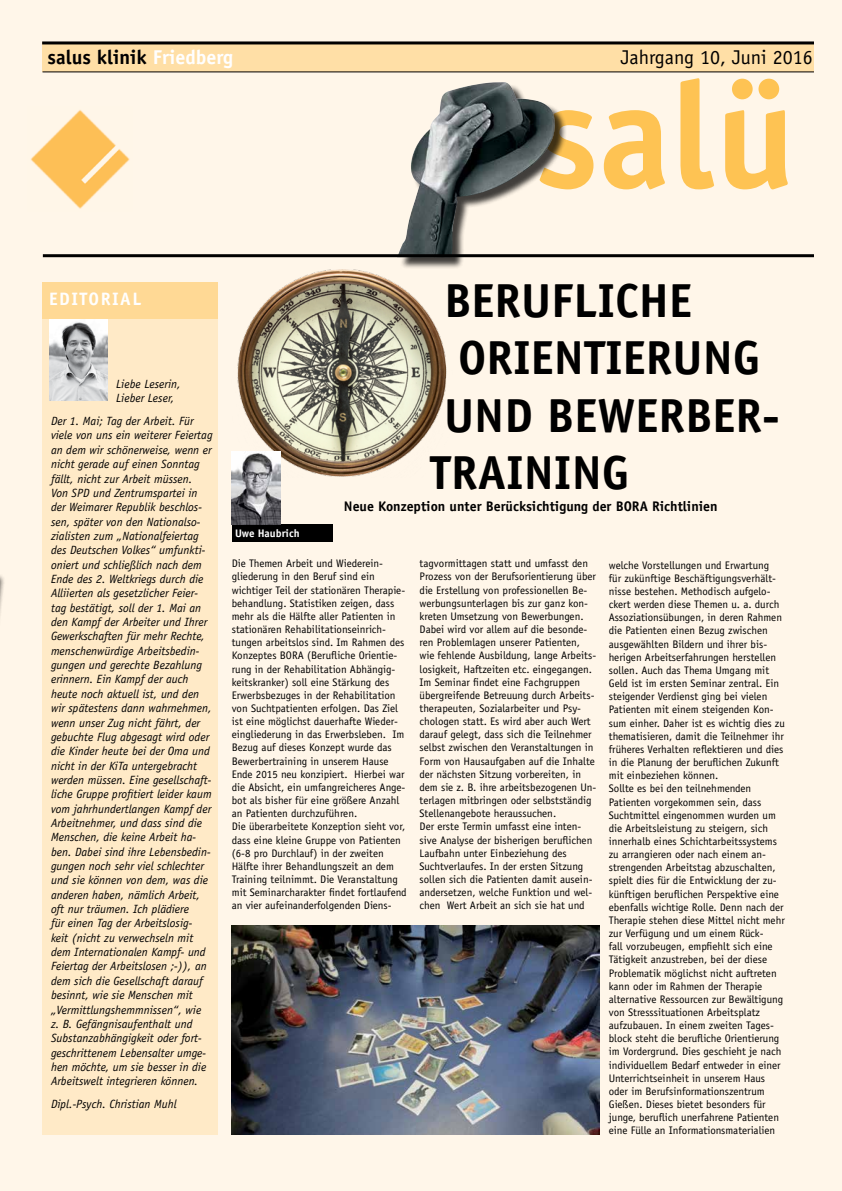
<style>
.page{position:relative;width:842px;height:1191px;background:#fff6e9}
.page>*{position:absolute;margin:0;border:0;box-sizing:border-box;transform-origin:0 0}
.t1{font:700 150px "Officina Sans Std";color:#fec353}
.t2{font:700 47.8px "Officina Sans Std";color:#000}
.t3{font:700 20px "Officina Sans Std";color:#000}
.t4{font:20px "Officina Sans Std";color:#000}
.t5{font:700 18px "Officina Sans Std";letter-spacing:.08em;color:#fff}
.t6{font:700 13.9px "Officina Sans Std";color:#000}
.t7{font:italic 12px/14.3px "Officina Sans Std";color:#000}
.t8{font:11px/13.2px "Officina Sans Std";color:#000}
.t9{font:700 11px "Officina Sans Std";color:#fff}
.s1{color:#fff}
</style>
<div class="page">
<div style="left:43px;top:319px;width:175px;height:815px;background:#ffeac7"></div>
<div style="left:42px;top:282px;width:176px;height:37px;background:#ffd995"></div>
<img style="left:231px;top:269px;width:216px;height:209px">
<div style="left:232px;top:524px;width:101px;height:17px;background:#000"></div>
<img style="left:232px;top:451px;width:48px;height:73px">
<img style="left:231px;top:926px;width:368px;height:208px">
<img style="left:50px;top:319px;width:57px;height:81px">
<div style="left:399px;top:84px;width:168px;height:186px;background:#000;opacity:.75"></div>
<img style="left:398px;top:82px;width:157px;height:172px">
<hr style="left:43px;top:254px;width:771px;height:3px;background:#000">
<div style="left:43px;top:42px;width:771px;height:29px;background:#ffdfa6"></div>
<hr style="left:42px;top:41px;width:772px;height:3px;background:#000">
<hr style="left:43px;top:71px;width:771px;height:1px;background:#000">
<img style="left:30px;top:110px;width:100px;height:99px">
<h3 class="t3" style="left:48px;top:44px;width:187px">salus klinik <span class="s1">Friedberg</span></h3>
<h3 class="t4" style="left:621px;top:45px;width:193px">Jahrgang 10, Juni 2016</h3>
<h1 class="t1" style="left:535px;top:42px;width:262px">salü</h1>
<h3 class="t5" style="left:49px;top:288px;width:94px">EDITO RIAL</h3>
<p class="t7" style="left:116px;top:377px;width:66px">Liebe Leserin,<br>Lieber Leser,</p>
<p class="t7" style="left:51px;top:414px;width:163px">Der 1. Mai; Tag der Arbeit. Für viele von uns ein weiterer Feiertag an dem wir schönerweise, wenn er nicht gerade auf einen Sonntag fällt, nicht zur Arbeit müssen.<br>Von SPD und Zentrumspartei in der Weimarer Republik beschlos&shy;sen, später von den Nationalso&shy;zialisten zum „Nationalfeiertag des Deutschen Volkes“ umfunkti&shy;oniert und schließlich nach dem<br>Ende des 2. Weltkriegs durch die<br>Alliierten als gesetzlicher Feier&shy;tag bestätigt, soll der 1. Mai an den Kampf der Arbeiter und Ihrer<br>Gewerkschaften für mehr Rechte, menschenwürdige Arbeitsbedin&shy;gungen und gerechte Bezahlung erinnern. Ein Kampf der auch heute noch aktuell ist, und den wir spätestens dann wahrnehmen, wenn unser Zug nicht fährt, der gebuchte Flug abgesagt wird oder die Kinder heute bei der Oma und nicht in der KiTa untergebracht werden müssen. Eine gesellschaft&shy;liche Gruppe profitiert leider kaum vom jahrhundertlangen Kampf der<br>Arbeitnehmer, und dass sind die<br>Menschen, die keine Arbeit ha&shy;ben. Dabei sind ihre Lebensbedin&shy;gungen noch sehr viel schlechter und sie können von dem, was die anderen haben, nämlich Arbeit, oft nur träumen. Ich plädiere<br>für einen Tag der Arbeitslosig-<br>keit (nicht zu verwechseln mit dem Internationalen Kampf- und<br>Feiertag der Arbeitslosen ;-)), an dem sich die Gesellschaft darauf besinnt, wie sie Menschen mit „Vermittlungshemmnissen“, wie z. B. Gefängnisaufenthalt und<br>Substanzabhängigkeit oder fort&shy;geschrittenem Lebensalter umge&shy;hen möchte, um sie besser in die<br>Arbeitswelt integrieren können.</p>
<p class="t7" style="left:51px;top:1097px;width:127px">Dipl.-Psych. Christian Muhl</p>
<h2 class="t2" style="left:444px;top:271px;width:52px">Berufli</h2>
<h2 class="t2" style="left:615px;top:271px;width:49px">che</h2>
<h2 class="t2" style="left:458px;top:328px;width:24px">Orie</h2>
<h2 class="t2" style="left:554px;top:328px;width:76px">ntieru</h2>
<h2 class="t2" style="left:703px;top:328px;width:59px">ng</h2>
<h2 class="t2" style="left:444px;top:385px;width:217px">und Bewerber</h2>
<h2 class="t2" style="left:762px;top:385px;width:19px">-</h2>
<p class="t9" style="left:235px;top:526px;width:66px">Uwe Haubrich</p>
<h2 class="t2" style="left:430px;top:443px;width:201px">training</h2>
<p class="t6" style="left:344px;top:498px;width:375px">N eue Konzeption unter Berücksichtigung der BORA Richtlinien</p>
<p class="t8" style="left:232px;top:557px;width:177px">Die Themen Arbeit und Wiederein&shy;gliederung in den Beruf sind ein wichtiger Teil der stationären Therapie&shy;behandlung. Statistiken zeigen, dass mehr als die Hälfte aller Patienten in stationären Rehabilitationseinrich&shy;tungen arbeitslos sind. Im Rahmen des Konzeptes BORA (Berufliche Orientie&shy;rung in der Rehabilitation Abhängig&shy;keitskranker) soll eine Stärkung des Erwerbsbezuges in der Rehabilitation von Suchtpatienten erfolgen. Das Ziel ist eine möglichst dauerhafte Wieder&shy;eingliederung in das Erwerbsleben. Im Bezug auf dieses Konzept wurde das Bewerbertraining in unserem Hause Ende 2015 neu konzipiert. Hierbei war die Absicht, ein umfangreicheres Ange&shy;bot als bisher für eine größere Anzahl an Patienten durchzuführen.<br>Die überarbeitete Konzeption sieht vor, dass eine kleine Gruppe von Patienten (6-8 pro Durchlauf) in der zweiten Hälfte ihrer Behandlungszeit an dem Training teilnimmt. Die Veranstaltung mit Seminarcharakter findet fortlaufend an vier aufeinanderfolgenden Diens-</p>
<p class="t8" style="left:420px;top:557px;width:178px">tagvormittagen statt und umfasst den Prozess von der Berufsorientierung über die Erstellung von professionellen Be&shy;werbungsunterlagen bis zur ganz kon&shy;kreten Umsetzung von Bewerbungen.<br>Dabei wird vor allem auf die besonde&shy;ren Problemlagen unserer Patienten, wie fehlende Ausbildung, lange Arbeits&shy;losigkeit, Haftzeiten etc. eingegangen.<br>Im Seminar findet eine Fachgruppen übergreifende Betreuung durch Arbeits&shy;therapeuten, Sozialarbeiter und Psy&shy;chologen statt. Es wird aber auch Wert darauf gelegt, dass sich die Teilnehmer selbst zwischen den Veranstaltungen in Form von Hausaufgaben auf die Inhalte der nächsten Sitzung vorbereiten, in dem sie z. B. ihre arbeitsbezogenen Un&shy;terlagen mitbringen oder selbstständig Stellenangebote heraussuchen.<br>Der erste Termin umfasst eine inten&shy;sive Analyse der bisherigen beruflichen Laufbahn unter Einbeziehung des Suchtverlaufes. In der ersten Sitzung sollen sich die Patienten damit ausein&shy;andersetzen, welche Funktion und wel&shy;chen Wert Arbeit an sich sie hat und</p>
<p class="t8" style="left:609px;top:558px;width:178px">welche Vorstellungen und Erwartung<br>für zukünftige Beschäftigungsverhält&shy;nisse bestehen. Methodisch aufgelo&shy;ckert werden diese Themen u. a. durch Assoziationsübungen, in deren Rahmen die Patienten einen Bezug zwischen ausgewählten Bildern und ihrer bis&shy;herigen Arbeitserfahrungen herstellen sollen. Auch das Thema Umgang mit Geld ist im ersten Seminar zentral. Ein steigender Verdienst ging bei vielen Patienten mit einem steigenden Kon&shy;sum einher. Daher ist es wichtig dies zu thematisieren, damit die Teilnehmer ihr früheres Verhalten reflektieren und dies in die Planung der beruflichen Zukunft mit einbeziehen können.<br>Sollte es bei den teilnehmenden Patienten vorgekommen sein, dass Suchtmittel eingenommen wurden um die Arbeitsleistung zu steigern, sich innerhalb eines Schichtarbeitssystems zu arrangieren oder nach einem an&shy;strengenden Arbeitstag abzuschalten, spielt dies für die Entwicklung der zu&shy;künftigen beruflichen Perspektive eine ebenfalls wichtige Rolle. Denn nach der Therapie stehen diese Mittel nicht mehr zur Verfügung und um einem Rück-<br>fall vorzubeugen, empfiehlt sich eine Tätigkeit anzustreben, bei der diese Problematik möglichst nicht auftreten kann oder im Rahmen der Therapie alternative Ressourcen zur Bewältigung von Stresssituationen Arbeitsplatz aufzubauen. In einem zweiten Tages&shy;block steht die berufliche Orientierung im Vordergrund. Dies geschieht je nach individuellem Bedarf entweder in einer Unterrichtseinheit in unserem Haus oder im Berufsinformationszentrum Gießen. Dieses bietet besonders für junge, beruflich unerfahrene Patienten eine Fülle an Informationsmaterialien</p>
</div>
